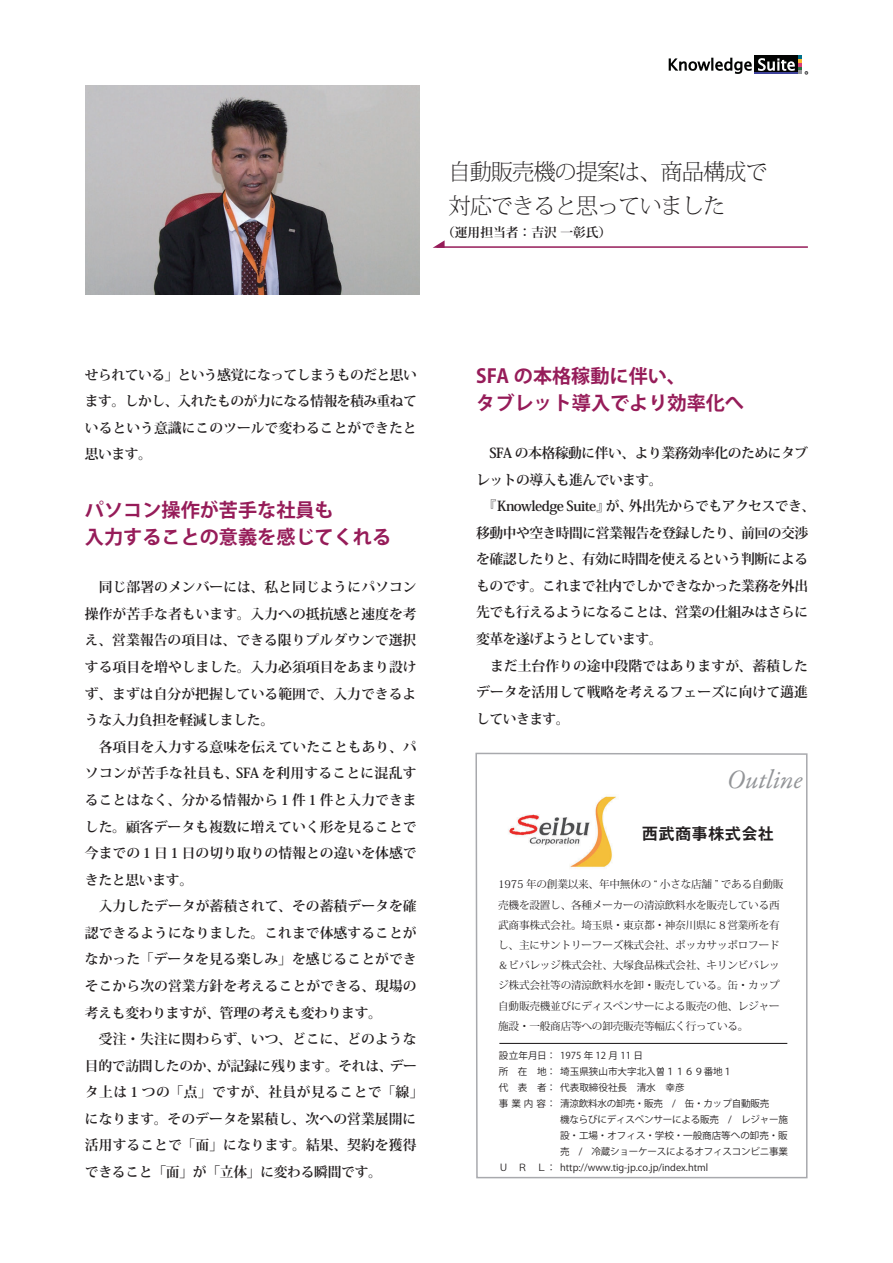
<style>
.page{position:relative;width:893px;height:1263px;background:#fff}
.page>*{position:absolute;margin:0;border:0;box-sizing:border-box;transform-origin:0 0}
.t1{font:italic 26.55px "Garamond Premr Pro";color:#939598}
.t2{font:200 22.35px/34px "Koz Min Pro";letter-spacing:-.05em;color:#231f20}
.t3{font:700 19.2px/26.5px "Koz Go Pro";color:#961c59}
.t4{font:16.95px "Midashi Go Pr 5 MB31";letter-spacing:-.025em;color:#231f20}
.t5{font:700 13.8px/26.5px "Koz Min Pro";color:#231f20;text-align:justify}
.t6{font:700 13.8px/26.5px "Koz Min Pro";letter-spacing:-.04em;color:#231f20}
.t7{font:700 12.75px "Koz Min Pro";color:#231f20}
.t8{font:10.65px/20.2px "Koz Min Pro";letter-spacing:-.02em;color:#231f20}
.t9{font:9.6px/15.9px "Koz Go Pro";letter-spacing:-.005em;color:#231f20}
</style>
<div class="page">
<div style="left:754px;top:55px;width:45px;height:18px;background:#030403"></div>
<svg style="left:669px;top:58px;width:83px;height:16px"></svg>
<hr style="left:754px;top:72px;width:48px;height:2px;background:#3e419a">
<svg style="left:758px;top:55px;width:50px;height:19px"></svg>
<svg style="left:475px;top:752px;width:333px;height:427px"></svg>
<hr style="left:436px;top:246px;width:372px;height:2px;background:#961c59">
<svg style="left:433px;top:240px;width:12px;height:8px"></svg>
<img style="left:85px;top:85px;width:335px;height:209px">
<hr style="left:499px;top:1043px;width:288px;height:1px;background:#231f20">
<img style="left:503px;top:794px;width:120px;height:76px">
<h2 class="t2" style="left:449px;top:154px;width:321px">自動販売機の提案は、商品構成で対応できると思っていました</h2>
<p class="t7" style="left:442px;top:223px;width:171px">（運用担当者：吉沢 一彰氏）</p>
<p class="t5" style="left:85px;top:361px;width:333px">せられている」という感覚になってしまうものだと思います。しかし、入れたものが力になる情報を積み重ねているという意識にこのツールで変わることができたと思います。</p>
<h3 class="t3" style="left:85px;top:498px;width:308px">パソコン操作が苦手な社員も<br>入力することの意義を感じてくれる</h3>
<p class="t5" style="left:85px;top:573px;width:340px;text-align:left">　同じ部署のメンバーには、私と同じようにパソコン操作が苦手な者もいます。入力への抵抗感と速度を考え、営業報告の項目は、できる限りプルダウンで選択する項目を増やしました。入力必須項目をあまり設けず、まずは自分が把握している範囲で、入力できるような入力負担を軽減しました。<br>　各項目を入力する意味を伝えていたこともあり、パソコンが苦手な社員も、SFA を利用することに混乱することはなく、分かる情報から１件１件と入力できました。顧客データも複数に増えていく形を見ることで今までの１日１日の切り取りの情報との違いを体感できたと思います。<br>　入力したデータが蓄積されて、その蓄積データを確認できるようになりました。これまで体感することがなかった「データを見る楽しみ」を感じることができそこから次の営業方針を考えることができる、現場の考えも変わりますが、管理の考えも変わります。<br>　受注・失注に関わらず、いつ、どこに、どのような目的で訪問したのか、が記録に残ります。それは、データ上は１つの「点」ですが、社員が見ることで「線」になります。そのデータを累積し、次への営業展開に活用することで「面」になります。結果、契約を獲得できること「面」が「立体」に変わる瞬間です。</p>
<h3 class="t3" style="left:476px;top:364px;width:269px">SFA の本格稼動に伴い、<br>タブレット導入でより効率化へ</h3>
<p class="t6" style="left:476px;top:439px;width:340px">　SFA の本格稼動に伴い、より業務効率化のためにタブレットの導入も進んでいます。<br>　『Knowledge Suite』が、外出先からでもアクセスでき、移動中や空き時間に営業報告を登録したり、前回の交渉を確認したりと、有効に時間を使えるという判断によるものです。これまで社内でしかできなかった業務を外出先でも行えるようになることは、営業の仕組みはさらに変革を遂げようとしています。<br>　まだ土台作りの途中段階ではありますが、蓄積したデータを活用して戦略を考えるフェーズに向けて邁進していきます。</p>
<h1 class="t1" style="left:727px;top:762px;width:77px">Outline</h1>
<p class="t4" style="left:641px;top:820px;width:135px">西武商事株式会社</p>
<p class="t8" style="left:498px;top:874px;width:287px">1975 年の創業以来、年中無休の “ 小さな店舗 ” である自動販売機を設置し、各種メーカーの清涼飲料水を販売している西武商事株式会社。埼玉県・東京都・神奈川県に８営業所を有し、主にサントリーフーズ株式会社、ポッカサッポロフード＆ビバレッジ株式会社、大塚食品株式会社、キリンビバレッジ株式会社等の清涼飲料水を卸・販売している。缶・カップ自動販売機並びにディスペンサーによる販売の他、レジャー施設・一般商店等への卸売販売等幅広く行っている。</p>
<p class="t9" style="left:499px;top:1048px;width:272px">設立年月日： 1975 年 12 月 11 日<br>所　在　地：埼玉県狭山市大字北入曽１１６９番地１<br>代　表　者：代表取締役社長　清水　幸彦<br>事 業 内 容 ：清涼飲料水の卸売・販売 /　缶・カップ自動販売</p>
<p class="t9" style="left:560px;top:1112px;width:229px;text-align:justify">機ならびにディスペンサーによる販売　/ レジャー施設・工場・オフィス・学校・一般商店等への卸売・販売　/　冷蔵ショーケースによるオフィスコンビニ事業</p>
<p class="t9" style="left:499px;top:1160px;width:211px">Ｕ　Ｒ　Ｌ： http://www.tig-jp.co.jp/index.html</p>
</div>
